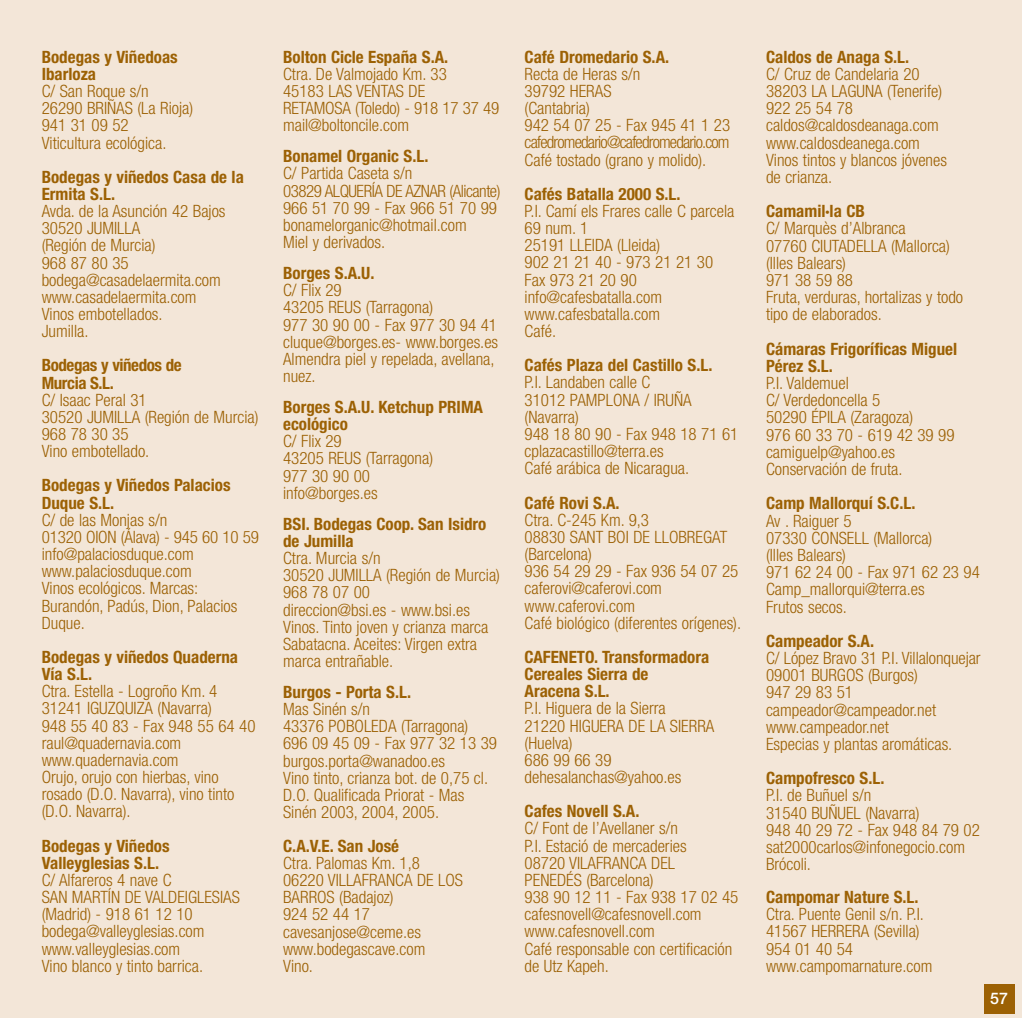
<style>
.page{position:relative;width:1022px;height:1018px;background:#fff}
.page>*{position:absolute;margin:0;border:0;box-sizing:border-box;transform-origin:0 0}
.t1{font:300 condensed 17px/17.2px "Helvetica Neue";color:#9c6104}
.t2{font:700 condensed 17px/17.2px "Helvetica Neue";color:#9c6104}
.t3{font:700 condensed 17px/17.2px "Helvetica Neue";letter-spacing:-.025em;color:#9c6104}
.t4{font:500 16px "Helvetica Neue";color:#fff}
</style>
<div class="page">
<div style="left:0;top:0;width:1021px;height:1018px;background:#f3e6d8"></div>
<div style="left:983px;top:983px;width:30px;height:30px;background:#9c6104"></div>
<p class="t2" style="left:42px;top:49px;width:137px">Bodegas y Viñedoas<br>Ibarloza</p>
<p class="t1" style="left:42px;top:84px;width:153px">C/ San Roque s/n<br>26290 BRIÑAS (La Rioja)<br>941 31 09 52<br>Viticultura ecológica.</p>
<p class="t2" style="left:42px;top:169px;width:204px">Bodegas y viñedos Casa de la<br>Ermita S.L.</p>
<p class="t1" style="left:42px;top:204px;width:185px">Avda. de la Asunción 42 Bajos<br>30520 JUMILLA<br>(Región de Murcia)<br>968 87 80 35 bodega@casadelaermita.com www.casadelaermita.com<br>Vinos embotellados.<br>Jumilla.</p>
<p class="t3" style="left:42px;top:358px;width:142px">Bodegas y viñedos de<br>Murcia S.L.</p>
<p class="t1" style="left:42px;top:392px;width:218px">C/ Isaac Peral 31<br>30520 JUMILLA (Región de Murcia)<br>968 78 30 35<br>Vino embotellado.</p>
<p class="t2" style="left:42px;top:478px;width:190px">Bodegas y Viñedos Palacios<br>Duque S.L.</p>
<p class="t1" style="left:42px;top:512px;width:219px">C/ de las Monjas s/n<br>01320 OION (Álava) - 945 60 10 59 info@palaciosduque.com www.palaciosduque.com<br>Vinos ecológicos. Marcas:<br>Burandón, Padús, Dion, Palacios<br>Duque.</p>
<p class="t2" style="left:42px;top:650px;width:198px">Bodegas y viñedos Quaderna<br>Vía S.L.</p>
<p class="t1" style="left:42px;top:684px;width:215px">Ctra. Estella - Logroño Km. 4<br>31241 IGUZQUIZA (Navarra)<br>948 55 40 83 - Fax 948 55 64 40 raul@quadernavia.com www.quadernavia.com<br>Orujo, orujo con hierbas, vino rosado (D.O. Navarra), vino tinto (D.O. Navarra).</p>
<p class="t2" style="left:42px;top:838px;width:129px">Bodegas y Viñedos<br>Valleyglesias S.L.</p>
<p class="t1" style="left:42px;top:873px;width:200px">C/ Alfareros 4 nave C<br>SAN MARTÍN DE VALDEIGLESIAS (Madrid) - 918 61 12 10 bodega@valleyglesias.com www.valleyglesias.com<br>Vino blanco y tinto barrica.</p>
<p class="t2" style="left:283px;top:49px;width:167px">Bolton Cicle España S.A.</p>
<p class="t1" style="left:283px;top:67px;width:218px">Ctra. De Valmojado Km. 33<br>45183 LAS VENTAS DE<br>RETAMOSA (Toledo) - 918 17 37 49 mail@boltoncile.com</p>
<p class="t2" style="left:283px;top:149px;width:147px">Bonamel Organic S.L.</p>
<p class="t1" style="left:283px;top:166px;width:219px">C/ Partida Caseta s/n<br>03829 ALQUERÍA DE AZNAR (Alicante)<br>966 51 70 99 - Fax 966 51 70 99 bonamelorganic@hotmail.com<br>Miel y derivados.</p>
<p class="t2" style="left:283px;top:266px;width:93px">Borges S.A.U.</p>
<p class="t1" style="left:283px;top:283px;width:216px">C/ Flix 29<br>43205 REUS (Tarragona)<br>977 30 90 00 - Fax 977 30 94 41 cluque@borges.es- www.borges.es<br>Almendra piel y repelada, avellana, nuez.</p>
<p class="t2" style="left:283px;top:400px;width:201px">Borges S.A.U. Ketchup PRIMA ecológico</p>
<p class="t1" style="left:283px;top:434px;width:151px">C/ Flix 29<br>43205 REUS (Tarragona)<br>977 30 90 00 info@borges.es</p>
<p class="t2" style="left:283px;top:517px;width:205px">BSI. Bodegas Coop. San Isidro de Jumilla</p>
<p class="t1" style="left:283px;top:551px;width:218px">Ctra. Murcia s/n<br>30520 JUMILLA (Región de Murcia)<br>968 78 07 00<br>direccion@bsi.es - www.bsi.es<br>Vinos. Tinto joven y crianza marca<br>Sabatacna. Aceites: Virgen extra marca entrañable.</p>
<p class="t2" style="left:283px;top:685px;width:129px">Burgos - Porta S.L.</p>
<p class="t1" style="left:283px;top:702px;width:215px">Mas Sinén s/n<br>43376 POBOLEDA (Tarragona)<br>696 09 45 09 - Fax 977 32 13 39 burgos.porta@wanadoo.es<br>Vino tinto, crianza bot. de 0,75 cl.<br>D.O. Qualificada Priorat - Mas<br>Sinén 2003, 2004, 2005.</p>
<p class="t2" style="left:283px;top:839px;width:117px">C.A.V.E. San José</p>
<p class="t1" style="left:283px;top:856px;width:181px">Ctra. Palomas Km. 1,8<br>06220 VILLAFRANCA DE LOS<br>BARROS (Badajoz)<br>924 52 44 17 cavesanjose@ceme.es www.bodegascave.com<br>Vino.</p>
<p class="t2" style="left:524px;top:49px;width:146px">Café Dromedario S.A.</p>
<p class="t1" style="left:524px;top:67px;width:207px">Recta de Heras s/n<br>39792 HERAS<br>(Cantabria)<br>942 54 07 25 - Fax 945 41 1 23 cafedromedario@cafedromedario.com<br>Café tostado (grano y molido).</p>
<p class="t2" style="left:524px;top:187px;width:157px">Cafés Batalla 2000 S.L.</p>
<p class="t1" style="left:524px;top:204px;width:211px">P.I. Camí els Frares calle C parcela<br>69 num. 1<br>25191 LLEIDA (Lleida)<br>902 21 21 40 - 973 21 21 30<br>Fax 973 21 20 90 info@cafesbatalla.com www.cafesbatalla.com<br>Café.</p>
<p class="t2" style="left:524px;top:358px;width:189px">Cafés Plaza del Castillo S.L.</p>
<p class="t1" style="left:524px;top:375px;width:215px">P.I. Landaben calle C<br>31012 PAMPLONA / IRUÑA (Navarra)<br>948 18 80 90 - Fax 948 18 71 61 cplazacastillo@terra.es<br>Café arábica de Nicaragua.</p>
<p class="t2" style="left:524px;top:495px;width:97px">Café Rovi S.A.</p>
<p class="t1" style="left:524px;top:512px;width:218px">Ctra. C-245 Km. 9,3<br>08830 SANT BOI DE LLOBREGAT (Barcelona)<br>936 54 29 29 - Fax 936 54 07 25 caferovi@caferovi.com www.caferovi.com<br>Café biológico (diferentes orígenes).</p>
<p class="t2" style="left:524px;top:650px;width:186px">CAFENETO. Transformadora<br>Cereales Sierra de<br>Aracena S.L.</p>
<p class="t1" style="left:524px;top:701px;width:191px">P.I. Higuera de la Sierra<br>21220 HIGUERA DE LA SIERRA (Huelva)<br>686 99 66 39 dehesalanchas@yahoo.es</p>
<p class="t2" style="left:524px;top:804px;width:116px">Cafes Novell S.A.</p>
<p class="t1" style="left:524px;top:821px;width:215px">C/ Font de l’Avellaner s/n<br>P.I. Estació de mercaderies<br>08720 VILAFRANCA DEL<br>PENEDÉS (Barcelona)<br>938 90 12 11 - Fax 938 17 02 45 cafesnovell@cafesnovell.com www.cafesnovell.com<br>Café responsable con certificación de Utz Kapeh.</p>
<p class="t2" style="left:765px;top:49px;width:145px">Caldos de Anaga S.L.</p>
<p class="t1" style="left:765px;top:67px;width:182px">C/ Cruz de Candelaria 20<br>38203 LA LAGUNA (Tenerife)<br>922 25 54 78 caldos@caldosdeanaga.com www.caldosdeanega.com<br>Vinos tintos y blancos jóvenes de crianza.</p>
<p class="t2" style="left:765px;top:204px;width:100px">Camamil·la CB</p>
<p class="t1" style="left:765px;top:221px;width:198px">C/ Marquès d’Albranca<br>07760 CIUTADELLA (Mallorca) (Illes Balears)<br>971 38 59 88<br>Fruta, verduras, hortalizas y todo tipo de elaborados.</p>
<p class="t2" style="left:765px;top:341px;width:193px">Cámaras Frigoríficas Miguel<br>Pérez S.L.</p>
<p class="t1" style="left:765px;top:376px;width:190px">P.I. Valdemuel<br>C/ Verdedoncella 5<br>50290 ÉPILA (Zaragoza)<br>976 60 33 70 - 619 42 39 99 camiguelp@yahoo.es<br>Conservación de fruta.</p>
<p class="t2" style="left:765px;top:496px;width:151px">Camp Mallorquí S.C.L.</p>
<p class="t1" style="left:765px;top:513px;width:215px">Av . Raiguer 5<br>07330 CONSELL (Mallorca)<br>(Illes Balears)<br>971 62 24 00 - Fax 971 62 23 94<br>Camp_mallorqui@terra.es<br>Frutos secos.</p>
<p class="t2" style="left:765px;top:633px;width:109px">Campeador S.A.</p>
<p class="t1" style="left:765px;top:651px;width:216px">C/ López Bravo 31 P.I. Villalonquejar<br>09001 BURGOS (Burgos)<br>947 29 83 51 campeador@campeador.net www.campeador.net<br>Especias y plantas aromáticas.</p>
<p class="t2" style="left:765px;top:771px;width:120px">Campofresco S.L.</p>
<p class="t1" style="left:765px;top:788px;width:215px">P.I. de Buñuel s/n<br>31540 BUÑUEL (Navarra)<br>948 40 29 72 - Fax 948 84 79 02 sat2000carlos@infonegocio.com<br>Brócoli.</p>
<p class="t2" style="left:765px;top:890px;width:154px">Campomar Nature S.L.</p>
<p class="t1" style="left:765px;top:907px;width:168px">Ctra. Puente Genil s/n. P.I.<br>41567 HERRERA (Sevilla)<br>954 01 40 54 www.campomarnature.com</p>
<p class="t4" style="left:989px;top:993px;width:19px">57</p>
</div>
